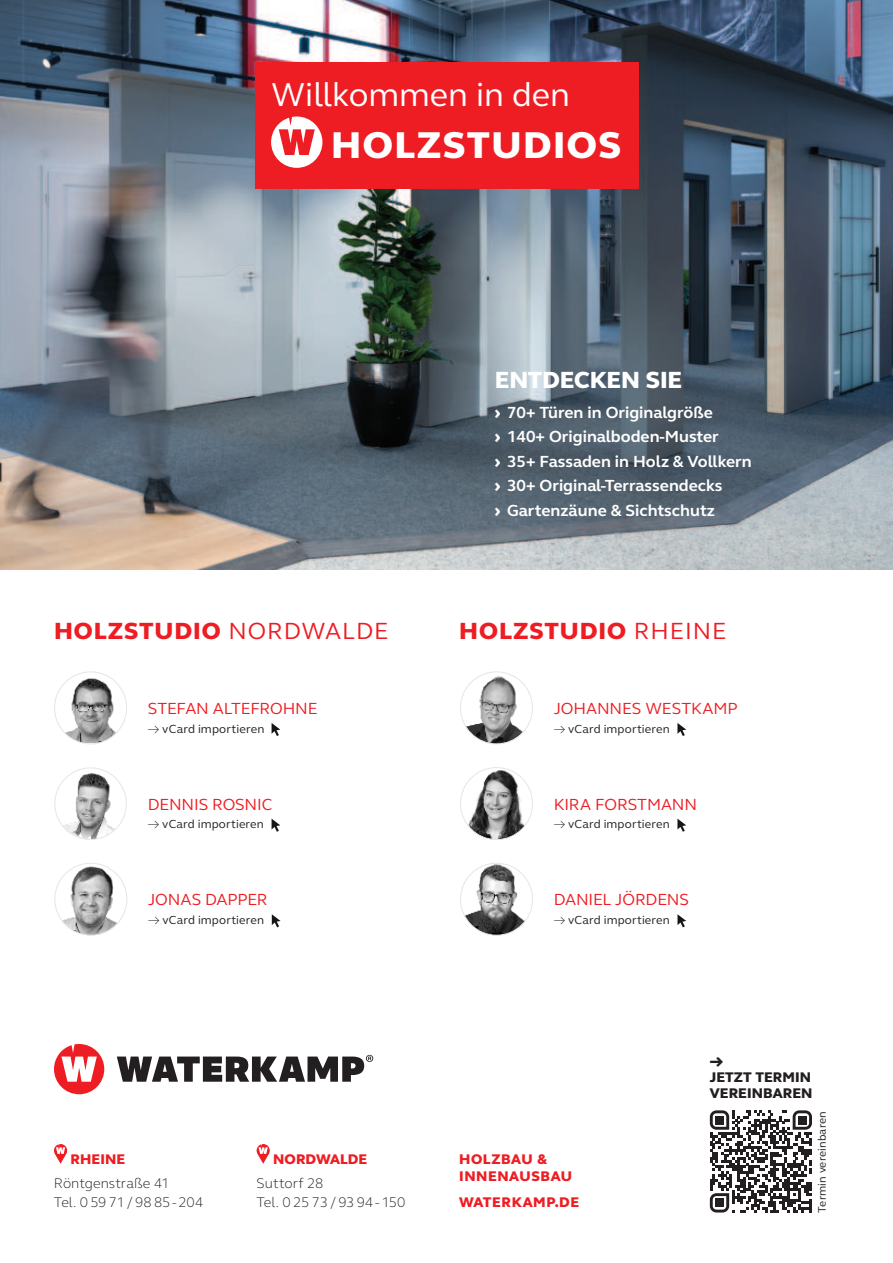
<style>
.page{position:relative;width:893px;height:1263px;background:#fff}
.page>*{position:absolute;margin:0;border:0;box-sizing:border-box;transform-origin:0 0}
.t1{font:800 38.25px "FS Elliot";letter-spacing:.04em;color:#fff}
.t2{font:33.9px "FS Elliot";color:#fff}
.t3{font:800 24px "FS Elliot";letter-spacing:.04em;color:#ee1d23}
.t4{font:800 24px "FS Elliot";letter-spacing:-.005em;color:#fff}
.t5{font:700 16.5px/24.6px "FS Elliot";color:#fff}
.t6{font:16.5px "FS Elliot";letter-spacing:-.01em;color:#ee1d23}
.t7{font:300 14.4px/19px "FS Elliot";color:#231f20}
.t8{font:800 14.4px/17.4px "FS Elliot";letter-spacing:.04em;color:#ee1d23}
.t9{font:800 14.4px/16.4px "FS Elliot";letter-spacing:.005em;color:#231f20}
.t10{font:800 14.4px "FS Elliot";letter-spacing:.005em;color:#ee1d23}
.t11{font:12px "FS Elliot";letter-spacing:.015em;color:#231f20}
.t12{font:11.25px "FS Elliot";letter-spacing:.015em;color:#231f20}
.s1{font-weight:800}
.s2{font-weight:400}
.s3{font-weight:300}
</style>
<div class="page">
<img style="left:0;top:0;width:893px;height:570px">
<div style="left:255px;top:62px;width:383px;height:127px;background:#ee1d23"></div>
<svg style="left:271px;top:116px;width:51px;height:52px"></svg>
<svg style="left:117px;top:1055px;width:256px;height:27px"></svg>
<svg style="left:54px;top:1044px;width:50px;height:50px"></svg>
<svg style="left:54px;top:1144px;width:13px;height:20px"></svg>
<svg style="left:257px;top:1144px;width:13px;height:20px"></svg>
<svg style="left:710px;top:1110px;width:102px;height:102px"></svg>
<div style="left:715px;top:1116px;width:9px;height:8px;background:#231f20"></div>
<div style="left:798px;top:1116px;width:8px;height:8px;background:#231f20"></div>
<div style="left:715px;top:1199px;width:9px;height:8px;background:#231f20"></div>
<svg style="left:460px;top:672px;width:73px;height:72px"></svg>
<img style="left:465px;top:673px;width:63px;height:71px">
<div style="left:460px;top:671px;width:73px;height:73px;border:1px solid #e6e7e9;border-radius:50%"></div>
<img style="left:58px;top:676px;width:66px;height:67px">
<div style="left:54px;top:671px;width:73px;height:73px;border:1px solid #e6e7e9;border-radius:50%"></div>
<img style="left:461px;top:863px;width:69px;height:71px">
<div style="left:460px;top:863px;width:73px;height:73px;border:1px solid #e6e7e9;border-radius:50%"></div>
<img style="left:59px;top:770px;width:62px;height:68px">
<div style="left:54px;top:767px;width:73px;height:73px;border:1px solid #e6e7e9;border-radius:50%"></div>
<img style="left:56px;top:863px;width:70px;height:71px">
<div style="left:54px;top:863px;width:73px;height:73px;border:1px solid #e6e7e9;border-radius:50%"></div>
<img style="left:465px;top:769px;width:63px;height:70px">
<div style="left:460px;top:767px;width:73px;height:73px;border:1px solid #e6e7e9;border-radius:50%"></div>
<svg style="left:272px;top:723px;width:8px;height:13px"></svg>
<svg style="left:272px;top:819px;width:8px;height:13px"></svg>
<svg style="left:677px;top:723px;width:9px;height:13px"></svg>
<svg style="left:677px;top:914px;width:9px;height:13px"></svg>
<svg style="left:272px;top:914px;width:9px;height:13px"></svg>
<svg style="left:677px;top:819px;width:9px;height:13px"></svg>
<h2 class="t2" style="left:271px;top:77px;width:300px">Willkommen in den</h2>
<h1 class="t1" style="left:331px;top:124px;width:292px">HOLZSTUDIOS</h1>
<h3 class="t4" style="left:495px;top:367px;width:189px">ENTDECKEN SIE</h3>
<p class="t5" style="left:495px;top:401px;width:258px"><span class="s1">›</span> 70+ Türen in Originalgröße<br><span class="s1">›</span> 140+ Originalboden-Muster<br><span class="s1">›</span> 35+ Fassaden in Holz &amp; Vollkern <span class="s1">›</span> 30+ Original-Terrassendecks<br><span class="s1">›</span> Gartenzäune &amp; Sichtschutz</p>
<h3 class="t3" style="left:54px;top:618px;width:336px">HOLZSTUDIO <span class="s2">NORDWALDE</span></h3>
<h3 class="t3" style="left:459px;top:618px;width:269px">HOLZSTUDIO <span class="s2">RHEINE</span></h3>
<p class="t6" style="left:148px;top:700px;width:171px">STEFAN ALTEFROHNE</p>
<p class="t6" style="left:554px;top:700px;width:185px">JOHANNES WESTKAMP</p>
<p class="t11" style="left:148px;top:722px;width:118px"><span class="s3">→</span> vCard importieren</p>
<p class="t11" style="left:554px;top:722px;width:118px"><span class="s3">→</span> vCard importieren</p>
<p class="t6" style="left:148px;top:795px;width:126px">DENNIS ROSNIC</p>
<p class="t6" style="left:554px;top:795px;width:145px">KIRA FORSTMANN</p>
<p class="t11" style="left:148px;top:818px;width:118px"><span class="s3">→</span> vCard importieren</p>
<p class="t11" style="left:554px;top:818px;width:118px"><span class="s3">→</span> vCard importieren</p>
<p class="t6" style="left:148px;top:891px;width:121px">JONAS DAPPER</p>
<p class="t6" style="left:554px;top:891px;width:137px">DANIEL JÖRDENS</p>
<p class="t11" style="left:148px;top:914px;width:118px"><span class="s3">→</span> vCard importieren</p>
<p class="t11" style="left:554px;top:914px;width:118px"><span class="s3">→</span> vCard importieren</p>
<p class="t8" style="left:71px;top:1150px;width:56px">RHEINE</p>
<p class="t7" style="left:54px;top:1175px;width:151px">Röntgenstraße 41<br>Tel. 0 59 71 / 98 85 - 204</p>
<p class="t10" style="left:273px;top:1151px;width:96px">NORDWALDE</p>
<p class="t7" style="left:257px;top:1175px;width:150px">Suttorf 28<br>Tel. 0 25 73 / 93 94 - 150</p>
<p class="t8" style="left:459px;top:1150px;width:115px">HOLZBAU &amp;<br>INNENAUSBAU</p>
<p class="t8" style="left:459px;top:1193px;width:121px">WATERKAMP.DE</p>
<p class="t9" style="left:710px;top:1052px;width:104px">→<br>JETZT TERMIN<br>VEREINBAREN</p>
<p class="t12" style="left:816px;top:1212px;width:103px;rotate:-90deg">Termin vereinbaren</p>
</div>
